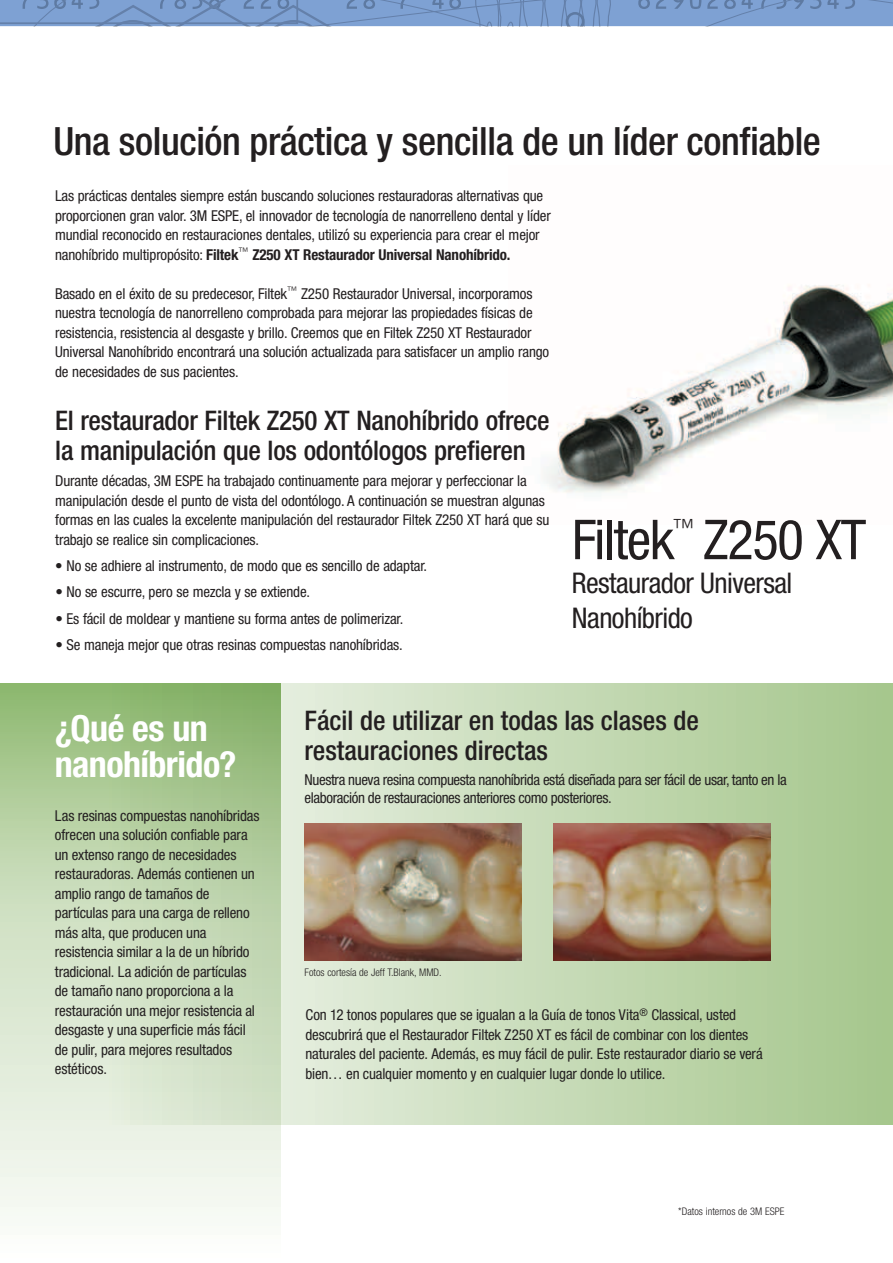
<style>
.page{position:relative;width:893px;height:1263px;background:#fff}
.page>*{position:absolute;margin:0;border:0;box-sizing:border-box;transform-origin:0 0}
.t1{font:condensed 55.05px "Helvetica Neue LT Std";letter-spacing:-.025em;color:#231f20}
.t2{font:500 condensed 39px "Helvetica Neue LT Std";letter-spacing:-.01em;color:#231f20}
.t3{font:700 condensed 36px/36px "Helvetica Neue LT Std";letter-spacing:-.015em;color:#fff}
.t4{font:condensed 28.5px/34.2px "Helvetica Neue LT Std";letter-spacing:-.02em;color:#231f20}
.t5{font:500 condensed 27px/30px "Helvetica Neue LT Std";letter-spacing:-.01em;color:#231f20}
.t6{font:300 condensed 22.5px "Helvetica Neue LT Std";color:#231f20}
.t7{font:condensed 15px/19.5px "Helvetica Neue LT Std";letter-spacing:-.01em;color:#231f20}
.t8{font:300 condensed 10.5px "Helvetica Neue LT Std";color:#231f20}
.s1{font-weight:700}
</style>
<div class="page">
<img style="left:544px;top:284px;width:349px;height:209px">
<svg style="left:281px;top:683px;width:612px;height:441px;background:#c3d8b2"></svg>
<svg style="left:0;top:683px;width:281px;height:533px;background:#c6dab8"></svg>
<svg style="left:0;top:26px;width:893px;height:1px"></svg>
<svg style="left:0;top:0;width:893px;height:26px;background:#799bcc"></svg>
<img style="left:304px;top:824px;width:218px;height:137px">
<img style="left:553px;top:824px;width:218px;height:137px">
<h2 class="t2" style="left:53px;top:118px;width:769px">Una solución práctica y sencilla de un líder confiable</h2>
<p class="t7" style="left:55px;top:186px;width:497px">Las prácticas dentales siempre están buscando soluciones restauradoras alternativas que proporcionen gran valor. 3M ESPE, el innovador de tecnología de nanorrelleno dental y líder mundial reconocido en restauraciones dentales, utilizó su experiencia para crear el mejor nanohíbrido multipropósito: <span class="s1">Filtek</span><sup>™</sup> <span class="s1">Z250 XT Restaurador Universal Nanohíbrido.</span></p>
<p class="t7" style="left:55px;top:283px;width:496px">Basado en el éxito de su predecesor, Filtek<sup>™</sup> Z250 Restaurador Universal, incorporamos nuestra tecnología de nanorrelleno comprobada para mejorar las propiedades físicas de resistencia, resistencia al desgaste y brillo. Creemos que en Filtek Z250 XT Restaurador Universal Nanohíbrido encontrará una solución actualizada para satisfacer un amplio rango de necesidades de sus pacientes.</p>
<h3 class="t5" style="left:55px;top:405px;width:496px">El restaurador Filtek Z250 XT Nanohíbrido ofrece la manipulación que los odontólogos prefieren</h3>
<p class="t7" style="left:55px;top:471px;width:496px">Durante décadas, 3M ESPE ha trabajado continuamente para mejorar y perfeccionar la manipulación desde el punto de vista del odontólogo. A continuación se muestran algunas formas en las cuales la excelente manipulación del restaurador Filtek Z250 XT hará que su trabajo se realice sin complicaciones.</p>
<p class="t7" style="left:55px;top:556px;width:373px">• No se adhiere al instrumento, de modo que es sencillo de adaptar.</p>
<p class="t7" style="left:55px;top:582px;width:256px">• No se escurre, pero se mezcla y se extiende.</p>
<p class="t7" style="left:55px;top:608px;width:349px">• Es fácil de moldear y mantiene su forma antes de polimerizar.</p>
<p class="t7" style="left:55px;top:635px;width:349px">• Se maneja mejor que otras resinas compuestas nanohíbridas.</p>
<h1 class="t1" style="left:572px;top:508px;width:104px">Filtek</h1>
<h3 class="t6" style="left:673px;top:514px;width:24px">™</h3>
<h1 class="t1" style="left:703px;top:508px;width:165px">Z250 XT</h1>
<h3 class="t4" style="left:572px;top:566px;width:222px">Restaurador Universal<br>Nanohíbrido</h3>
<h3 class="t3" style="left:55px;top:710px;width:183px">¿Qué es un nanohíbrido?</h3>
<p class="t7" style="left:55px;top:805px;width:206px">Las resinas compuestas nanohíbridas ofrecen una solución confiable para un extenso rango de necesidades restauradoras. Además contienen un amplio rango de tamaños de partículas para una carga de relleno más alta, que producen una resistencia similar a la de un híbrido tradicional. La adición de partículas de tamaño nano proporciona a la restauración una mejor resistencia al desgaste y una superficie más fácil de pulir, para mejores resultados estéticos.</p>
<h3 class="t5" style="left:305px;top:705px;width:396px">Fácil de utilizar en todas las clases de restauraciones directas</h3>
<p class="t7" style="left:305px;top:770px;width:484px;line-height:18px">Nuestra nueva resina compuesta nanohíbrida está diseñada para ser fácil de usar, tanto en la elaboración de restauraciones anteriores como posteriores.</p>
<p class="t8" style="left:305px;top:966px;width:139px">Fotos cortesía de Jeff T.Blank, MMD.</p>
<p class="t7" style="left:305px;top:1005px;width:459px">Con 12 tonos populares que se igualan a la Guía de tonos Vita<sup>®</sup> Classical, usted descubrirá que el Restaurador Filtek Z250 XT es fácil de combinar con los dientes naturales del paciente. Además, es muy fácil de pulir. Este restaurador diario se verá bien… en cualquier momento y en cualquier lugar donde lo utilice.</p>
<p class="t8" style="left:678px;top:1205px;width:108px">*Datos internos de 3M ESPE</p>
</div>
